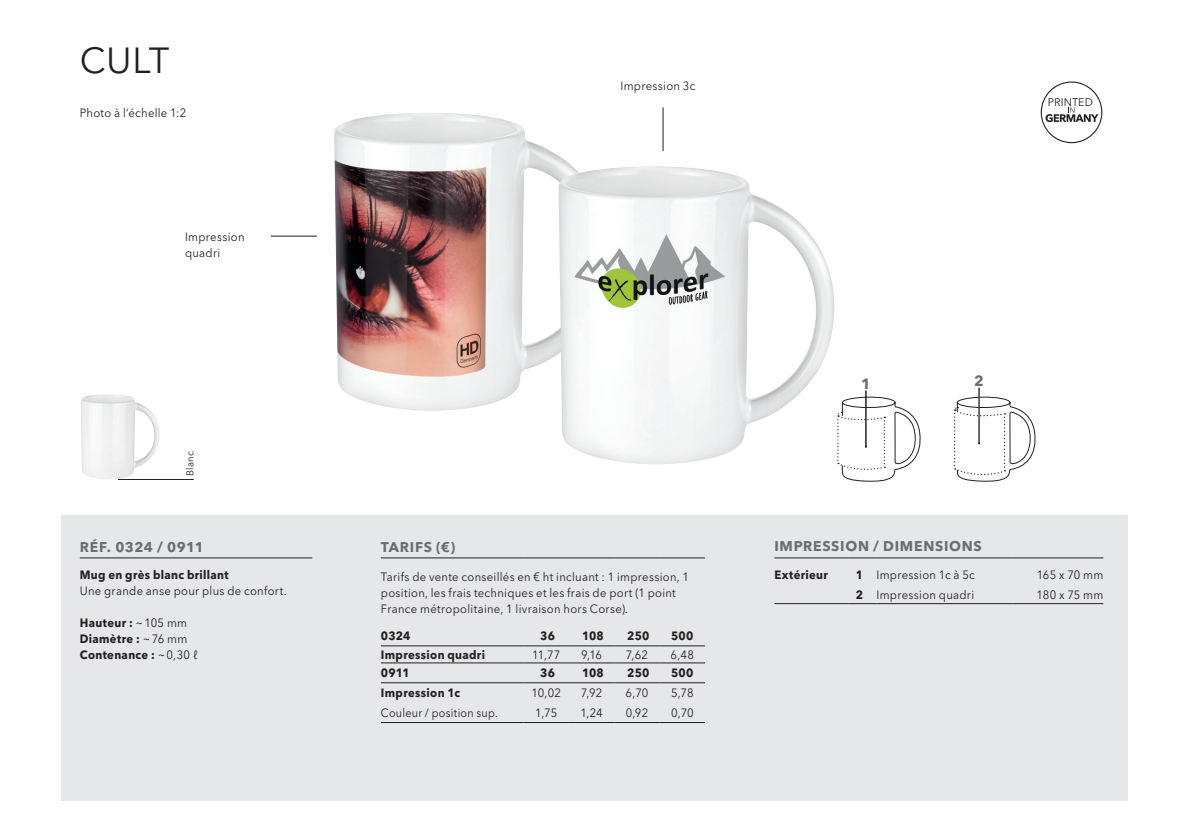
<style>
.page{position:relative;width:1191px;height:840px;background:#fff}
.page>*{position:absolute;margin:0;border:0;box-sizing:border-box;transform-origin:0 0}
.t1{font:36px "Avenir Next W1 G";color:#231f20}
.t2{font:700 14.8px "Avenir Next W1 G";color:#6c6d70}
.t3{font:700 14px "Avenir Next W1 G";letter-spacing:.05em;color:#6c6d70}
.t4{font:12px/16px "Avenir Next W1 G";letter-spacing:.025em;color:#231f20;scale:.94 1}
.t5{font:700 12px/16px "Avenir Next W1 G";letter-spacing:.03em;color:#231f20;scale:.94 1}
.t6{font:12px "Avenir Next W1 G";letter-spacing:.025em;color:#231f20;scale:.9 1}
.t7{font:11px "Avenir Next W1 G";color:#231f20}
.t8{font:10px "Avenir Next W1 G";letter-spacing:.025em;color:#231f20;scale:.94 1}
.s1{font-weight:400}
.s2{font-weight:700}
</style>
<div class="page">
<div style="left:61px;top:515px;width:1066px;height:285px;background:#e6e7e9"></div>
<img style="left:81px;top:394px;width:79px;height:85px">
<img style="left:334px;top:113px;width:238px;height:297px">
<hr style="left:118px;top:479px;width:76px;height:1px;background:#231f20">
<img style="left:558px;top:166px;width:277px;height:298px">
<svg style="left:954px;top:396px;width:82px;height:86px"></svg>
<hr style="left:978px;top:387px;width:1px;height:56px;background:#231f20">
<svg style="left:837px;top:396px;width:84px;height:86px"></svg>
<hr style="left:865px;top:390px;width:1px;height:56px;background:#231f20">
<hr style="left:381px;top:557px;width:142px;height:1px;background:#231f20">
<hr style="left:523px;top:557px;width:46px;height:1px;background:#231f20">
<hr style="left:569px;top:557px;width:45px;height:1px;background:#231f20">
<hr style="left:614px;top:557px;width:45px;height:1px;background:#231f20">
<hr style="left:659px;top:557px;width:46px;height:1px;background:#231f20">
<hr style="left:381px;top:645px;width:142px;height:1px;background:#231f20">
<hr style="left:523px;top:645px;width:46px;height:1px;background:#231f20">
<hr style="left:569px;top:645px;width:45px;height:1px;background:#231f20">
<hr style="left:614px;top:645px;width:45px;height:1px;background:#231f20">
<hr style="left:659px;top:645px;width:46px;height:1px;background:#231f20">
<hr style="left:381px;top:682px;width:142px;height:1px;background:#231f20">
<hr style="left:523px;top:682px;width:46px;height:1px;background:#231f20">
<hr style="left:569px;top:682px;width:45px;height:1px;background:#231f20">
<hr style="left:614px;top:682px;width:45px;height:1px;background:#231f20">
<hr style="left:659px;top:682px;width:46px;height:1px;background:#231f20">
<hr style="left:381px;top:662px;width:142px;height:1px;background:#231f20">
<hr style="left:523px;top:662px;width:46px;height:1px;background:#231f20">
<hr style="left:569px;top:662px;width:45px;height:1px;background:#231f20">
<hr style="left:614px;top:662px;width:45px;height:1px;background:#231f20">
<hr style="left:659px;top:662px;width:46px;height:1px;background:#231f20">
<hr style="left:381px;top:721px;width:142px;height:1px;background:#231f20">
<hr style="left:523px;top:721px;width:46px;height:1px;background:#231f20">
<hr style="left:569px;top:721px;width:45px;height:1px;background:#231f20">
<hr style="left:614px;top:721px;width:45px;height:1px;background:#231f20">
<hr style="left:659px;top:721px;width:46px;height:1px;background:#231f20">
<hr style="left:80px;top:557px;width:232px;height:1px;background:#231f20">
<hr style="left:774px;top:557px;width:74px;height:1px;background:#231f20">
<svg style="left:848px;top:557px;width:28px;height:1px"></svg>
<hr style="left:876px;top:557px;width:136px;height:1px;background:#231f20">
<hr style="left:1012px;top:557px;width:91px;height:1px;background:#231f20">
<hr style="left:774px;top:603px;width:74px;height:1px;background:#231f20">
<svg style="left:848px;top:603px;width:28px;height:1px"></svg>
<hr style="left:876px;top:603px;width:136px;height:1px;background:#231f20">
<hr style="left:1012px;top:603px;width:91px;height:1px;background:#231f20">
<hr style="left:271px;top:236px;width:46px;height:1px;background:#231f20">
<hr style="left:662px;top:107px;width:1px;height:44px;background:#231f20">
<svg style="left:1040px;top:81px;width:62px;height:62px"></svg>
<h1 class="t1" style="left:80px;top:39px;width:91px">CULT</h1>
<p class="t4" style="left:80px;top:105px;width:115px">Photo à l‘échelle 1:2</p>
<p class="t4" style="left:185px;top:228px;width:65px">Impression quadri</p>
<p class="t8" style="left:184px;top:475px;width:28px;rotate:-90deg">Blanc</p>
<p class="t3" style="left:80px;top:538px;width:126px">RÉF. 0324 / 0911</p>
<p class="t5" style="left:80px;top:566px;width:160px">Mug en grès blanc brillant</p>
<p class="t4" style="left:80px;top:582px;width:222px">Une grande anse pour plus de confort.</p>
<p class="t5" style="left:80px;top:614px;width:128px">Hauteur : <span class="s1">~105 mm<br></span>Diamètre : <span class="s1">~76 mm<br></span>Contenance : <span class="s1">~0,30 ℓ</span></p>
<p class="t4" style="left:620px;top:78px;width:81px">Impression 3c</p>
<p class="t7" style="left:1048px;top:96px;width:46px">PRINTED</p>
<p class="t3" style="left:381px;top:538px;width:76px">TARIFS (€)</p>
<p class="t4" style="left:381px;top:568px;width:329px">Tarifs de vente conseillés en € ht incluant : 1 impression, 1 position, les frais techniques et les frais de port (1 point<br>France métropolitaine, 1 livraison hors Corse).</p>
<p class="t5" style="left:381px;top:627px;width:33px">0324</p>
<p class="t5" style="left:540px;top:627px;width:17px">36</p>
<p class="t5" style="left:582px;top:627px;width:25px">108</p>
<p class="t5" style="left:627px;top:627px;width:25px">250</p>
<p class="t5" style="left:671px;top:627px;width:25px">500</p>
<p class="t5" style="left:381px;top:646px;width:112px">Impression quadri</p>
<p class="t4" style="left:532px;top:646px;width:31px">11,77</p>
<p class="t4" style="left:581px;top:646px;width:24px">9,16</p>
<p class="t4" style="left:626px;top:646px;width:25px">7,62</p>
<p class="t4" style="left:670px;top:646px;width:26px">6,48</p>
<p class="t5" style="left:381px;top:664px;width:32px">0911</p>
<p class="t5" style="left:540px;top:664px;width:17px">36</p>
<p class="t5" style="left:582px;top:664px;width:25px">108</p>
<p class="t5" style="left:627px;top:664px;width:25px">250</p>
<p class="t5" style="left:671px;top:664px;width:25px">500</p>
<p class="t5" style="left:381px;top:684px;width:86px">Impression 1c</p>
<p class="t4" style="left:531px;top:684px;width:33px">10,02</p>
<p class="t4" style="left:581px;top:684px;width:24px">7,92</p>
<p class="t4" style="left:625px;top:684px;width:26px">6,70</p>
<p class="t4" style="left:671px;top:684px;width:26px">5,78</p>
<p class="t6" style="left:381px;top:705px;width:131px">Couleur / position sup.</p>
<p class="t4" style="left:535px;top:704px;width:25px">1,75</p>
<p class="t4" style="left:580px;top:704px;width:25px">1,24</p>
<p class="t4" style="left:625px;top:704px;width:26px">0,92</p>
<p class="t4" style="left:671px;top:704px;width:26px">0,70</p>
<p class="t2" style="left:861px;top:374px;width:11px">1</p>
<p class="t2" style="left:974px;top:371px;width:11px">2</p>
<p class="t3" style="left:774px;top:537px;width:209px">IMPRESSION / DIMENSIONS</p>
<p class="t5" style="left:774px;top:566px;width:58px">Extérieur</p>
<p class="t4" style="left:856px;top:566px;width:128px"><span class="s2">1</span> Impression 1c à 5c</p>
<p class="t4" style="left:1036px;top:566px;width:72px">165 x 70 mm</p>
<p class="t4" style="left:856px;top:586px;width:127px"><span class="s2">2</span> Impression quadri</p>
<p class="t4" style="left:1036px;top:586px;width:72px">180 x 75 mm</p>
</div>
